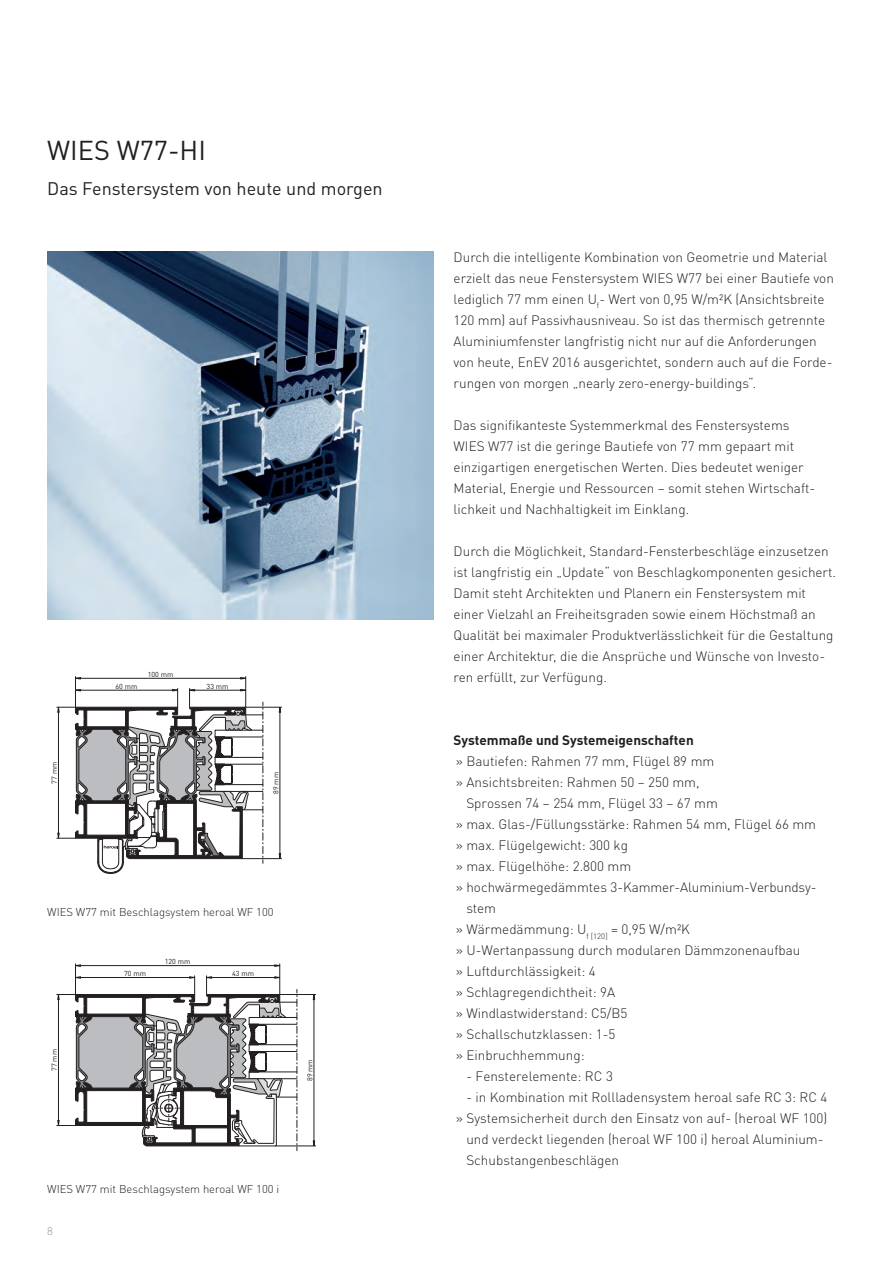
<style>
.page{position:relative;width:887px;height:1261px;background:#fff}
.page>*{position:absolute;margin:0;border:0;box-sizing:border-box;transform-origin:0 0}
.Head{font:27px "DIN Pro";color:#231f20}
.Subhead{font:18px "DIN Pro";color:#231f20}
.t1{font:300 13.5px/21px "DIN Pro";color:#231f20}
.DINPro_Medium_9{font:700 13.5px "DIN Pro";color:#231f20}
.Bildunterschrift{font:300 11.25px "DIN Pro";color:#231f20}
.t2{font:300 11.25px "DIN Pro";color:#939598}
.t3{font:7.2px "DIN Pro";color:#231f20}
</style>
<div class="page">
<img style="left:47px;top:252px;width:386px;height:367px">
<hr style="left:75px;top:676px;width:1px;height:31px;background:#231f20">
<hr style="left:245px;top:676px;width:1px;height:31px;background:#231f20">
<hr style="left:76px;top:678px;width:169px;height:1px;background:#231f20">
<svg style="left:57px;top:688px;width:224px;height:186px"></svg>
<hr style="left:75px;top:964px;width:1px;height:30px;background:#231f20">
<hr style="left:279px;top:964px;width:1px;height:30px;background:#231f20">
<hr style="left:76px;top:965px;width:203px;height:1px;background:#231f20">
<svg style="left:57px;top:976px;width:258px;height:175px"></svg>
<p class="Head" style="left:47px;top:129px;width:160px">WIES W77-HI</p>
<p class="Subhead" style="left:47px;top:175px;width:337px">Das Fenstersystem von heute und morgen</p>
<p class="t3" style="left:148px;top:668px;width:27px">100 mm</p>
<p class="t3" style="left:49px;top:783px;width:23px;rotate:-90deg">77 mm</p>
<p class="t3" style="left:115px;top:680px;width:23px">60 mm</p>
<p class="t3" style="left:206px;top:680px;width:23px">33 mm</p>
<p class="t3" style="left:270px;top:794px;width:23px;rotate:-90deg">89 mm</p>
<p class="Bildunterschrift" style="left:47px;top:903px;width:228px">WIES W77 mit Beschlagsystem heroal WF 100</p>
<p class="t3" style="left:165px;top:956px;width:27px">120 mm</p>
<p class="t3" style="left:49px;top:1071px;width:23px;rotate:-90deg">77 mm</p>
<p class="t3" style="left:124px;top:967px;width:23px">70 mm</p>
<p class="t3" style="left:232px;top:967px;width:23px">43 mm</p>
<p class="t3" style="left:304px;top:1081px;width:23px;rotate:-90deg">89 mm</p>
<p class="Bildunterschrift" style="left:47px;top:1180px;width:233px">WIES W77 mit Beschlagsystem heroal WF 100 i</p>
<p class="t2" style="left:47px;top:1222px;width:7px">8</p>
<p class="t1" style="left:453px;top:245px;width:381px">Durch die intelligente Kombination von Geometrie und Material erzielt das neue Fenstersystem WIES W77 bei einer Bautiefe von lediglich 77 mm einen U<sub>f</sub>- Wert von 0,95 W/m²K (Ansichtsbreite 120 mm) auf Passivhausniveau. So ist das thermisch getrennte Aluminiumfenster langfristig nicht nur auf die Anforderungen von heute, EnEV 2016 ausgerichtet, sondern auch auf die Forde&shy;rungen von morgen „nearly zero-energy-buildings“.</p>
<p class="t1" style="left:453px;top:413px;width:351px">Das signifikanteste Systemmerkmal des Fenstersystems<br>WIES W77 ist die geringe Bautiefe von 77 mm gepaart mit einzigartigen energetischen Werten. Dies bedeutet weniger</p>
<p class="t1" style="left:453px;top:476px;width:363px">Material, Energie und Ressourcen – somit stehen Wirtschaft&shy;lichkeit und Nachhaltigkeit im Einklang.</p>
<p class="t1" style="left:453px;top:539px;width:384px">Durch die Möglichkeit, Standard-Fensterbeschläge einzusetzen ist langfristig ein „Update“ von Beschlagkomponenten gesichert.<br>Damit steht Architekten und Planern ein Fenstersystem mit einer Vielzahl an Freiheitsgraden sowie einem Höchstmaß an Qualität bei maximaler Produktverlässlichkeit für die Gestaltung einer Architektur, die die Ansprüche und Wünsche von Investo&shy;ren erfüllt, zur Verfügung.</p>
<p class="DINPro_Medium_9" style="left:453px;top:729px;width:241px">Systemmaße und Systemeigenschaften</p>
<p class="t1" style="left:455px;top:749px;width:260px">» Bautiefen: Rahmen 77 mm, Flügel 89 mm</p>
<p class="t1" style="left:466px;top:770px;width:253px;text-indent:-11px">» Ansichtsbreiten: Rahmen 50 – 250 mm,<br>Sprossen 74 – 254 mm, Flügel 33 – 67 mm</p>
<p class="t1" style="left:455px;top:812px;width:362px">» max. Glas-/Füllungsstärke: Rahmen 54 mm, Flügel 66 mm</p>
<p class="t1" style="left:455px;top:833px;width:174px">» max. Flügelgewicht: 300 kg</p>
<p class="t1" style="left:455px;top:854px;width:177px">» max. Flügelhöhe: 2.800 mm</p>
<p class="t1" style="left:466px;top:875px;width:351px;text-indent:-11px">» hochwärmegedämmtes 3-Kammer-Aluminium-Verbundsy&shy;stem</p>
<p class="t1" style="left:455px;top:917px;width:236px">» Wärmedämmung: U<sub>f</sub> <sub>[120]</sub> = 0,95 W/m²K</p>
<p class="t1" style="left:455px;top:938px;width:346px">» U-Wertanpassung durch modularen Dämmzonenaufbau</p>
<p class="t1" style="left:455px;top:959px;width:142px">» Luftdurchlässigkeit: 4</p>
<p class="t1" style="left:455px;top:980px;width:161px">» Schlagregendichtheit: 9A</p>
<p class="t1" style="left:455px;top:1001px;width:173px">» Windlastwiderstand: C5/B5</p>
<p class="t1" style="left:455px;top:1022px;width:161px">» Schallschutzklassen: 1-5</p>
<p class="t1" style="left:455px;top:1043px;width:130px">» Einbruchhemmung:</p>
<p class="t1" style="left:466px;top:1064px;width:148px">- Fensterelemente: RC 3</p>
<p class="t1" style="left:466px;top:1085px;width:362px">- in Kombination mit Rollladensystem heroal safe RC 3: RC 4</p>
<p class="t1" style="left:466px;top:1106px;width:362px;text-indent:-11px">» Systemsicherheit durch den Einsatz von auf- (heroal WF 100) und verdeckt liegenden (heroal WF 100 i) heroal Aluminium-<br>Schubstangenbeschlägen</p>
</div>
